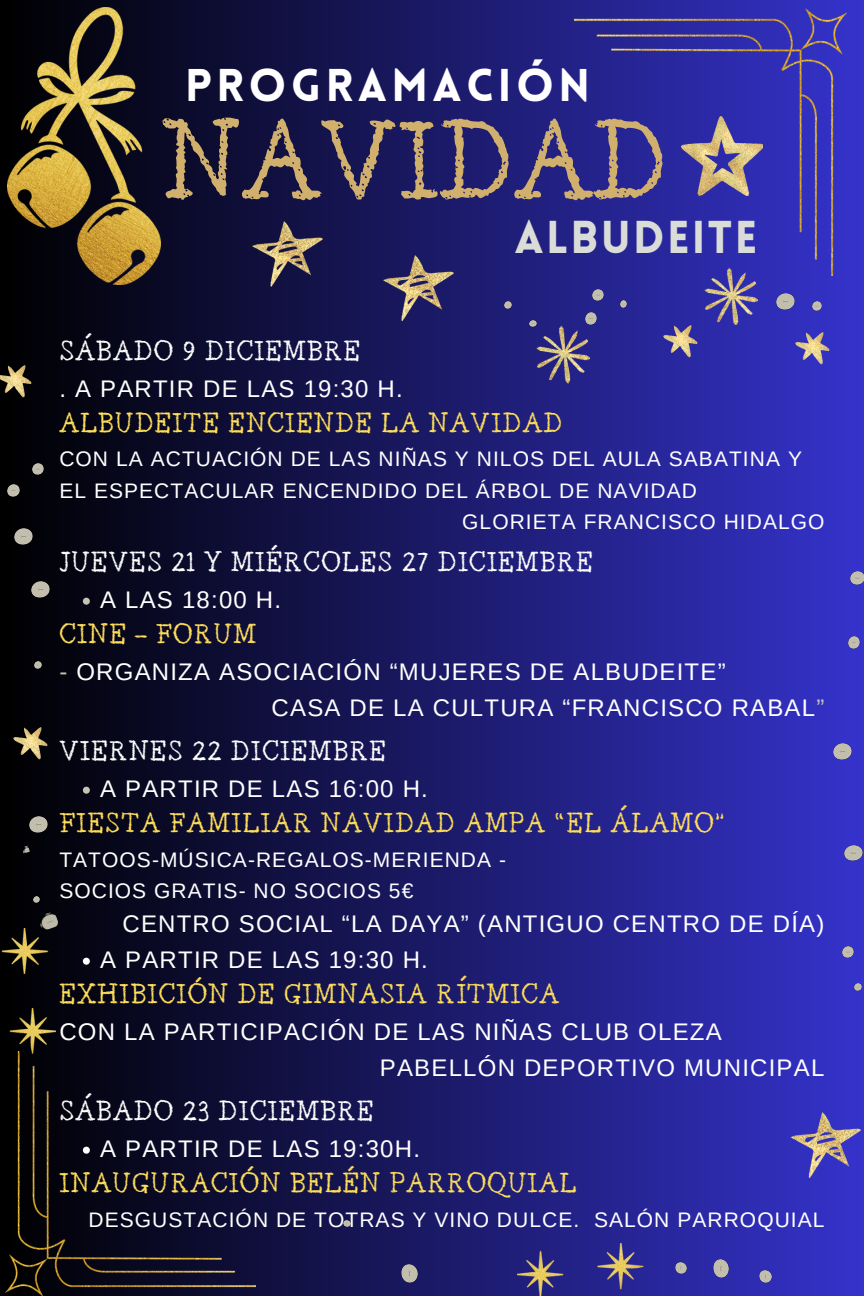
<style>
.page{position:relative;width:864px;height:1296px;background:#fff}
.page>*{position:absolute;margin:0;border:0;box-sizing:border-box;transform-origin:0 0}
.t1{font:96px "Berton";color:#d1b06e}
.t2{font:900 45px "Lovelo";letter-spacing:.1em;color:#fff}
.t3{font:900 45px "Lovelo";letter-spacing:.05em;color:#daddd7}
.t4{font:24px "Arimo";letter-spacing:.05em;color:#fff}
.t5{font:24px "Berton";letter-spacing:.05em;color:#ffde59}
.t6{font:24px "Berton";letter-spacing:.05em;color:#fff}
.t7{font:21px/31.5px "Arimo";letter-spacing:.05em;color:#fff}
.s1{color:#c7c3b2}
</style>
<div class="page">
<div style="left:0;top:0;width:864px;height:1296px;background:linear-gradient(to right,#000,#3533cb)"></div>
<img style="left:531px;top:320px;width:59px;height:63px">
<img style="left:786px;top:1113px;width:78px;height:67px">
<img style="left:0;top:365px;width:32px;height:34px">
<img style="left:794px;top:332px;width:36px;height:34px">
<svg style="left:32px;top:463px;width:11px;height:11px"></svg>
<svg style="left:593px;top:290px;width:11px;height:11px"></svg>
<svg style="left:8px;top:485px;width:11px;height:11px"></svg>
<svg style="left:812px;top:302px;width:9px;height:9px"></svg>
<svg style="left:35px;top:661px;width:6px;height:7px"></svg>
<svg style="left:620px;top:300px;width:7px;height:7px"></svg>
<svg style="left:530px;top:320px;width:6px;height:7px"></svg>
<img style="left:14px;top:529px;width:18px;height:15px">
<img style="left:776px;top:293px;width:18px;height:16px">
<img style="left:31px;top:582px;width:18px;height:16px">
<img style="left:518px;top:1243px;width:164px;height:53px">
<img style="left:8px;top:8px;width:153px;height:276px">
<img style="left:6px;top:1051px;width:249px;height:245px">
<img style="left:574px;top:8px;width:273px;height:268px">
<svg style="left:83px;top:598px;width:7px;height:7px"></svg>
<svg style="left:83px;top:787px;width:7px;height:7px"></svg>
<svg style="left:83px;top:958px;width:7px;height:7px"></svg>
<svg style="left:83px;top:1147px;width:7px;height:7px"></svg>
<img style="left:0;top:928px;width:56px;height:165px">
<img style="left:699px;top:262px;width:59px;height:63px">
<img style="left:247px;top:221px;width:79px;height:68px">
<img style="left:662px;top:325px;width:36px;height:34px">
<svg style="left:842px;top:947px;width:12px;height:11px"></svg>
<img style="left:851px;top:571px;width:13px;height:14px">
<svg style="left:585px;top:313px;width:11px;height:11px"></svg>
<svg style="left:854px;top:984px;width:7px;height:7px"></svg>
<svg style="left:505px;top:302px;width:7px;height:7px"></svg>
<svg style="left:848px;top:637px;width:12px;height:11px"></svg>
<img style="left:834px;top:744px;width:18px;height:15px">
<img style="left:845px;top:845px;width:18px;height:16px">
<svg style="left:760px;top:1271px;width:11px;height:11px"></svg>
<svg style="left:676px;top:1262px;width:11px;height:12px"></svg>
<svg style="left:343px;top:1220px;width:7px;height:7px"></svg>
<img style="left:713px;top:1259px;width:16px;height:18px">
<img style="left:402px;top:1265px;width:16px;height:18px">
<img style="left:378px;top:256px;width:79px;height:67px">
<svg style="left:33px;top:896px;width:7px;height:7px"></svg>
<img style="left:30px;top:817px;width:18px;height:15px">
<svg style="left:21px;top:845px;width:9px;height:9px"></svg>
<img style="left:37px;top:911px;width:22px;height:20px">
<img style="left:12px;top:727px;width:36px;height:34px">
<p class="t2" style="left:185px;top:67px;width:407px">PROGRAMACIÓN</p>
<p class="t1" style="left:161px;top:112px;width:508px">NAVIDAD</p>
<p class="t3" style="left:514px;top:219px;width:245px">ALBUDEITE</p>
<p class="t6" style="left:59px;top:338px;width:302px">SÁBADO 9 DICIEMBRE</p>
<p class="t4" style="left:59px;top:375px;width:345px">. A PARTIR DE LAS 19:30 H.</p>
<p class="t5" style="left:59px;top:410px;width:505px">ALBUDEITE ENCIENDE LA NAVIDAD</p>
<p class="t7" style="left:59px;top:443px;width:744px">CON LA ACTUACIÓN DE LAS NIÑAS Y NILOS DEL AULA SABATINA Y<br>EL ESPECTACULAR ENCENDIDO DEL ÁRBOL DE NAVIDAD</p>
<p class="t7" style="left:462px;top:506px;width:364px">GLORIETA FRANCISCO HIDALGO</p>
<p class="t6" style="left:59px;top:550px;width:535px">JUEVES 21 Y MIÉRCOLES 27 DICIEMBRE</p>
<p class="t4" style="left:100px;top:586px;width:183px">A LAS 18:00 H.</p>
<p class="t5" style="left:59px;top:622px;width:198px">CINE - FORUM</p>
<p class="t4" style="left:59px;top:658px;width:668px"><span class="s1">-</span> ORGANIZA ASOCIACIÓN “MUJERES DE ALBUDEITE”</p>
<p class="t4" style="left:272px;top:694px;width:554px">CASA DE LA CULTURA “FRANCISCO RABAL<span class="s1">”</span></p>
<p class="t6" style="left:59px;top:739px;width:328px">VIERNES 22 DICIEMBRE</p>
<p class="t4" style="left:100px;top:775px;width:329px">A PARTIR DE LAS 16:00 H.</p>
<p class="t5" style="left:59px;top:811px;width:668px">FIESTA FAMILIAR NAVIDAD AMPA “EL ÁLAMO”</p>
<p class="t7" style="left:59px;top:844px;width:448px">TATOOS-MÚSICA-REGALOS-MERIENDA -</p>
<p class="t7" style="left:59px;top:875px;width:356px">SOCIOS GRATIS- NO SOCIOS 5€</p>
<p class="t4" style="left:122px;top:910px;width:703px">CENTRO SOCIAL “LA DAYA” (ANTIGUO CENTRO DE DÍA)</p>
<p class="t4" style="left:100px;top:946px;width:329px">A PARTIR DE LAS 19:30 H.</p>
<p class="t5" style="left:59px;top:982px;width:501px">EXHIBICIÓN DE GIMNASIA RÍTMICA</p>
<p class="t4" style="left:59px;top:1018px;width:664px">CON LA PARTICIPACIÓN DE LAS NIÑAS CLUB OLEZA</p>
<p class="t4" style="left:380px;top:1054px;width:446px">PABELLÓN DEPORTIVO MUNICIPAL</p>
<p class="t6" style="left:59px;top:1099px;width:316px">SÁBADO 23 DICIEMBRE</p>
<p class="t4" style="left:100px;top:1135px;width:321px">A PARTIR DE LAS 19:30H.</p>
<p class="t5" style="left:59px;top:1171px;width:519px">INAUGURACIÓN BELÉN PARROQUIAL</p>
<p class="t7" style="left:89px;top:1204px;width:737px">DESGUSTACIÓN DE TOTRAS Y VINO DULCE. SALÓN PARROQUIAL</p>
</div>
